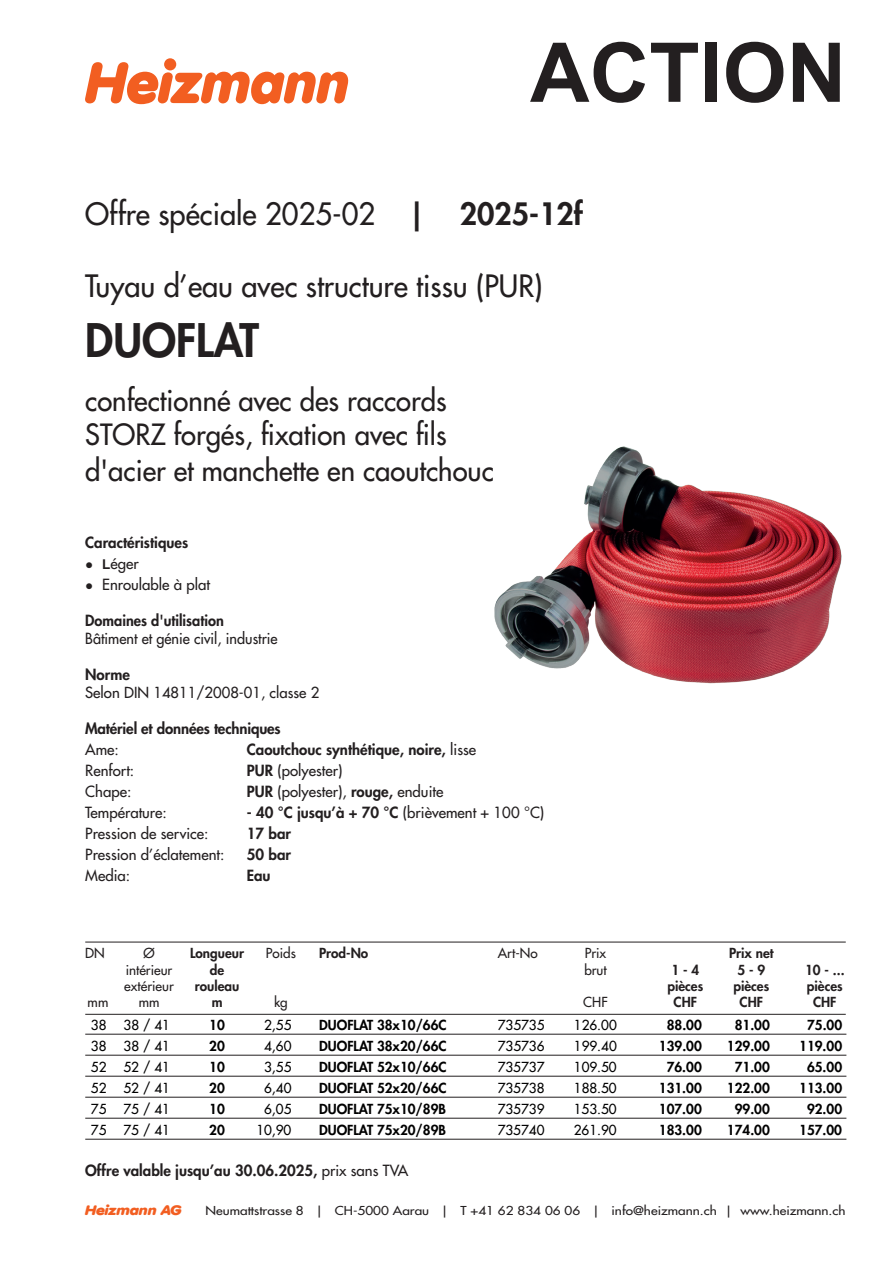
<style>
.page{position:relative;width:893px;height:1263px;background:#fff}
.page>*{position:absolute;margin:0;border:0;box-sizing:border-box;transform-origin:0 0}
.t1{font:700 82.5px "Arial";color:#231f20}
.t2{font:italic 900 57px "VAG Rounded Next";color:#f25e21}
.t3{font:800 45px "Futura Std";color:#231f20}
.t4{font:500 30px "Futura Std";color:#231f20}
.t5{font:500 28.5px/35.1px "Futura Std";color:#231f20}
.t6{font:500 15px "Futura Std";color:#231f20}
.t7{font:800 15px "Futura Std";color:#231f20}
.t8{font:500 14.85px "Futura Std";color:#231f20}
.t9{font:800 13.5px "Futura Std";color:#000}
.t10{font:500 13.5px "Futura Std";color:#000}
.t11{font:800 13.5px "Futura Std";color:#231f20}
.t12{font:500 13.5px "Futura Std";color:#231f20}
.t13{font:italic 900 13.5px "VAG Rounded Next";color:#f25e21;scale:1.15 1}
.t14{font:500 12px "Futura Std";color:#231f20;scale:1.13 1}
.s1{font-weight:800}
.s2{font-family:"Arial";font-weight:700;font-size:13.5px}
.s3{font-size:15px}
.s4{font-weight:500}
</style>
<div class="page">
<hr style="left:85px;top:942px;width:761px;height:1px;background:#231f20">
<hr style="left:85px;top:1014px;width:761px;height:1px;background:#231f20">
<hr style="left:85px;top:1034px;width:761px;height:1px;background:#231f20">
<hr style="left:85px;top:1055px;width:761px;height:1px;background:#231f20">
<hr style="left:85px;top:1076px;width:761px;height:1px;background:#231f20">
<hr style="left:85px;top:1097px;width:761px;height:1px;background:#231f20">
<hr style="left:85px;top:1118px;width:761px;height:1px;background:#231f20">
<hr style="left:85px;top:1139px;width:761px;height:1px;background:#231f20">
<img style="left:494px;top:446px;width:348px;height:238px">
<h2 class="t2" style="left:85px;top:43px;width:265px">Heizmann</h2>
<h1 class="t1" style="left:530px;top:15px;width:318px">ACTION</h1>
<h3 class="t4" style="left:85px;top:195px;width:499px">Offre spéciale 2025-02 <span class="s1">| 2025-12f</span></h3>
<h3 class="t4" style="left:85px;top:267px;width:459px">Tuyau d’eau avec structure tissu (PUR)</h3>
<h3 class="t3" style="left:85px;top:312px;width:175px">DUOFLAT</h3>
<h3 class="t5" style="left:85px;top:383px;width:410px">confectionné avec des raccords<br>STORZ forgés, fixation avec fils d'acier et manchette en caoutchouc</h3>
<p class="t7" style="left:85px;top:533px;width:104px">Caractéristiques</p>
<p class="t6" style="left:85px;top:554px;width:55px"><span class="s2">● L</span>éger</p>
<p class="t6" style="left:85px;top:575px;width:126px"><span class="s2">●</span> Enroulable à plat</p>
<p class="t7" style="left:85px;top:611px;width:140px">Domaines d'utilisation</p>
<p class="t6" style="left:85px;top:629px;width:194px">Bâtiment et génie civil, industrie</p>
<p class="t7" style="left:85px;top:665px;width:46px">Norme</p>
<p class="t8" style="left:85px;top:683px;width:235px"><span class="s3">Selon</span> DIN 14811/2008-01, classe 2</p>
<p class="t7" style="left:85px;top:719px;width:197px">Matériel et données techniques</p>
<p class="t6" style="left:85px;top:740px;width:35px">Ame:</p>
<p class="t7" style="left:247px;top:740px;width:231px">Caoutchouc synthétique, noire, <span class="s4">lisse</span></p>
<p class="t6" style="left:85px;top:761px;width:51px">Renfort:</p>
<p class="t6" style="left:247px;top:761px;width:97px"><span class="s1">PUR</span> (polyester)</p>
<p class="t6" style="left:85px;top:782px;width:48px">Chape:</p>
<p class="t6" style="left:247px;top:782px;width:198px"><span class="s1">PUR</span> (polyester), <span class="s1">rouge,</span> enduite</p>
<p class="t6" style="left:85px;top:803px;width:83px">Température:</p>
<p class="t6" style="left:247px;top:803px;width:299px"><span class="s1">- 40 °C jusqu’à + 70 °C</span> (brièvement + 100 °C)</p>
<p class="t6" style="left:85px;top:824px;width:125px">Pression de service:</p>
<p class="t7" style="left:247px;top:824px;width:46px">17 bar</p>
<p class="t6" style="left:85px;top:845px;width:141px">Pression d’éclatement:</p>
<p class="t7" style="left:247px;top:845px;width:46px">50 bar</p>
<p class="t6" style="left:85px;top:866px;width:46px">Media:</p>
<p class="t7" style="left:247px;top:866px;width:25px">Eau</p>
<p class="t12" style="left:85px;top:945px;width:21px">DN</p>
<p class="t12" style="left:143px;top:945px;width:13px">Ø</p>
<p class="t11" style="left:190px;top:945px;width:55px">Longueur</p>
<p class="t12" style="left:266px;top:945px;width:32px">Poids</p>
<p class="t11" style="left:319px;top:945px;width:51px">Prod-No</p>
<p class="t12" style="left:498px;top:945px;width:42px">Art-No</p>
<p class="t12" style="left:585px;top:945px;width:23px">Prix</p>
<p class="t11" style="left:729px;top:945px;width:46px">Prix net</p>
<p class="t12" style="left:126px;top:961px;width:48px">intérieur</p>
<p class="t11" style="left:210px;top:961px;width:16px">de</p>
<p class="t12" style="left:584px;top:961px;width:24px">brut</p>
<p class="t11" style="left:671px;top:961px;width:29px">1 - 4</p>
<p class="t11" style="left:737px;top:961px;width:29px">5 - 9</p>
<p class="t11" style="left:805px;top:961px;width:41px">10 - ...</p>
<p class="t12" style="left:124px;top:977px;width:51px">extérieur</p>
<p class="t11" style="left:195px;top:977px;width:46px">rouleau</p>
<p class="t11" style="left:667px;top:977px;width:37px">pièces</p>
<p class="t11" style="left:733px;top:977px;width:37px">pièces</p>
<p class="t11" style="left:807px;top:977px;width:37px">pièces</p>
<p class="t12" style="left:88px;top:993px;width:22px">mm</p>
<p class="t12" style="left:139px;top:993px;width:22px">mm</p>
<p class="t11" style="left:212px;top:993px;width:12px">m</p>
<p class="t12" style="left:274px;top:993px;width:15px">kg</p>
<p class="t12" style="left:583px;top:993px;width:26px">CHF</p>
<p class="t11" style="left:674px;top:993px;width:25px">CHF</p>
<p class="t11" style="left:740px;top:993px;width:25px">CHF</p>
<p class="t11" style="left:813px;top:993px;width:25px">CHF</p>
<p class="t10" style="left:91px;top:1016px;width:17px">38</p>
<p class="t10" style="left:124px;top:1016px;width:48px">38 / 41</p>
<p class="t9" style="left:209px;top:1016px;width:17px">10</p>
<p class="t10" style="left:264px;top:1016px;width:29px">2,55</p>
<p class="t9" style="left:319px;top:1016px;width:129px">DUOFLAT 38x10/66C</p>
<p class="t10" style="left:498px;top:1016px;width:48px">735735</p>
<p class="t10" style="left:574px;top:1016px;width:44px">126.00</p>
<p class="t9" style="left:667px;top:1016px;width:37px">88.00</p>
<p class="t9" style="left:735px;top:1016px;width:37px">81.00</p>
<p class="t9" style="left:807px;top:1016px;width:37px">75.00</p>
<p class="t10" style="left:91px;top:1037px;width:17px">38</p>
<p class="t10" style="left:124px;top:1037px;width:48px">38 / 41</p>
<p class="t9" style="left:209px;top:1037px;width:17px">20</p>
<p class="t10" style="left:264px;top:1037px;width:29px">4,60</p>
<p class="t9" style="left:319px;top:1037px;width:129px">DUOFLAT 38x20/66C</p>
<p class="t10" style="left:498px;top:1037px;width:48px">735736</p>
<p class="t10" style="left:574px;top:1037px;width:44px">199.40</p>
<p class="t9" style="left:659px;top:1037px;width:44px">139.00</p>
<p class="t9" style="left:727px;top:1037px;width:44px">129.00</p>
<p class="t9" style="left:799px;top:1037px;width:44px">119.00</p>
<p class="t10" style="left:91px;top:1058px;width:17px">52</p>
<p class="t10" style="left:124px;top:1058px;width:48px">52 / 41</p>
<p class="t9" style="left:209px;top:1058px;width:17px">10</p>
<p class="t10" style="left:264px;top:1058px;width:29px">3,55</p>
<p class="t9" style="left:319px;top:1058px;width:129px">DUOFLAT 52x10/66C</p>
<p class="t10" style="left:498px;top:1058px;width:48px">735737</p>
<p class="t10" style="left:574px;top:1058px;width:44px">109.50</p>
<p class="t9" style="left:667px;top:1058px;width:37px">76.00</p>
<p class="t9" style="left:735px;top:1058px;width:37px">71.00</p>
<p class="t9" style="left:807px;top:1058px;width:37px">65.00</p>
<p class="t10" style="left:91px;top:1079px;width:17px">52</p>
<p class="t10" style="left:124px;top:1079px;width:48px">52 / 41</p>
<p class="t9" style="left:209px;top:1079px;width:17px">20</p>
<p class="t10" style="left:264px;top:1079px;width:29px">6,40</p>
<p class="t9" style="left:319px;top:1079px;width:129px">DUOFLAT 52x20/66C</p>
<p class="t10" style="left:498px;top:1079px;width:48px">735738</p>
<p class="t10" style="left:574px;top:1079px;width:44px">188.50</p>
<p class="t9" style="left:659px;top:1079px;width:44px">131.00</p>
<p class="t9" style="left:727px;top:1079px;width:44px">122.00</p>
<p class="t9" style="left:799px;top:1079px;width:44px">113.00</p>
<p class="t10" style="left:91px;top:1100px;width:17px">75</p>
<p class="t10" style="left:123px;top:1100px;width:48px">75 / 41</p>
<p class="t9" style="left:209px;top:1100px;width:17px">10</p>
<p class="t10" style="left:264px;top:1100px;width:29px">6,05</p>
<p class="t9" style="left:319px;top:1100px;width:128px">DUOFLAT 75x10/89B</p>
<p class="t10" style="left:498px;top:1100px;width:48px">735739</p>
<p class="t10" style="left:574px;top:1100px;width:44px">153.50</p>
<p class="t9" style="left:659px;top:1100px;width:44px">107.00</p>
<p class="t9" style="left:735px;top:1100px;width:37px">99.00</p>
<p class="t9" style="left:807px;top:1100px;width:37px">92.00</p>
<p class="t10" style="left:91px;top:1121px;width:17px">75</p>
<p class="t10" style="left:123px;top:1121px;width:48px">75 / 41</p>
<p class="t9" style="left:209px;top:1121px;width:17px">20</p>
<p class="t10" style="left:256px;top:1121px;width:37px">10,90</p>
<p class="t9" style="left:319px;top:1121px;width:128px">DUOFLAT 75x20/89B</p>
<p class="t10" style="left:498px;top:1121px;width:48px">735740</p>
<p class="t10" style="left:574px;top:1121px;width:44px">261.90</p>
<p class="t9" style="left:659px;top:1121px;width:44px">183.00</p>
<p class="t9" style="left:727px;top:1121px;width:44px">174.00</p>
<p class="t9" style="left:799px;top:1121px;width:44px">157.00</p>
<p class="t7" style="left:85px;top:1161px;width:325px">Offre valable jusqu’au 30.06.2025, <span class="s4">prix sans TVA</span></p>
<p class="t13" style="left:85px;top:1201px;width:86px">Heizmann AG</p>
<p class="t14" style="left:206px;top:1203px;width:568px">Neumattstrasse 8 | CH-5000 Aarau | T +41 62 834 06 06 | info@heizmann.ch | www.heizmann.ch</p>
</div>
